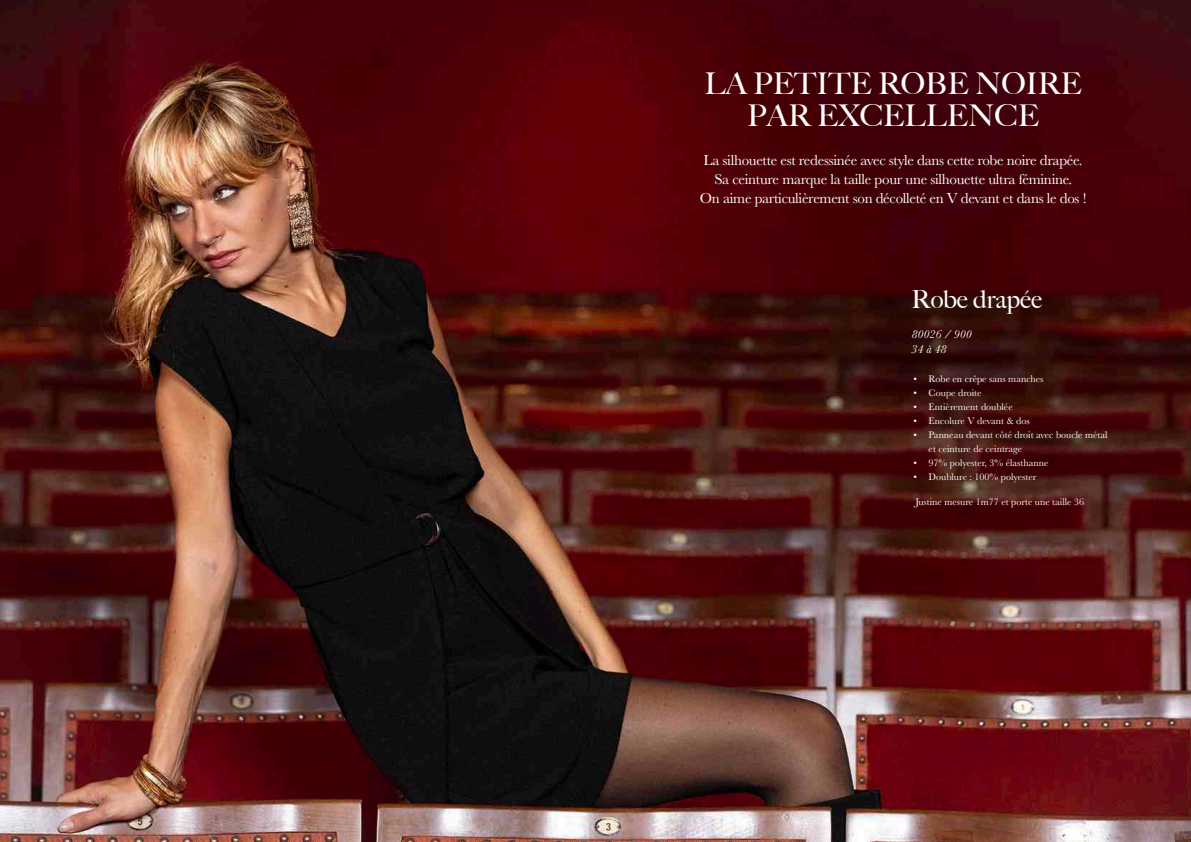
<style>
.page{position:relative;width:1191px;height:842px;background:#fff}
.page>*{position:absolute;margin:0;border:0;box-sizing:border-box;transform-origin:0 0}
.t1{font:500 30px/32px "Big Caslon";color:#fff;text-align:center}
.t2{font:500 25px "Big Caslon";color:#fff}
.t3{font:15px/19px "Baskerville";letter-spacing:-.02em;color:#fff;text-align:center}
.t4{font:italic 12px/14.4px "Baskerville";color:#fff}
.t5{font:10px/14px "Baskerville";color:#fff}
</style>
<div class="page">
<img style="left:0;top:0;width:1191px;height:842px">
<h1 class="t1" style="left:704px;top:68px;width:379px">LA PETITE ROBE NOIRE<br>PAR EXCELLENCE</h1>
<h3 class="t3" style="left:700px;top:150px;width:388px">La silhouette est redessinée avec style dans cette robe noire drapée.<br>Sa ceinture marque la taille pour une silhouette ultra féminine.<br>On aime particulièrement son décolleté en V devant et dans le dos !</h3>
<h2 class="t2" style="left:911px;top:284px;width:132px">Robe drapée</h2>
<p class="t4" style="left:911px;top:327px;width:62px">80026 / 900<br>34 à 48</p>
<p class="t5" style="left:913px;top:371px;width:132px">• Robe en crêpe sans manches</p>
<p class="t5" style="left:913px;top:385px;width:70px">• Coupe droite</p>
<p class="t5" style="left:913px;top:399px;width:101px">• Entièrement doublée</p>
<p class="t5" style="left:913px;top:413px;width:118px">• Encolure V devant &amp; dos</p>
<p class="t5" style="left:928px;top:427px;width:180px;text-indent:-15px">• Panneau devant côté droit avec boucle métal et ceinture de ceintrage</p>
<p class="t5" style="left:913px;top:455px;width:136px">• 97% polyester, 3% élasthanne</p>
<p class="t5" style="left:913px;top:469px;width:124px">• Doublure : 100% polyester</p>
<p class="t5" style="left:915px;top:495px;width:170px">Justine mesure 1m77 et porte une taille 36</p>
</div>
